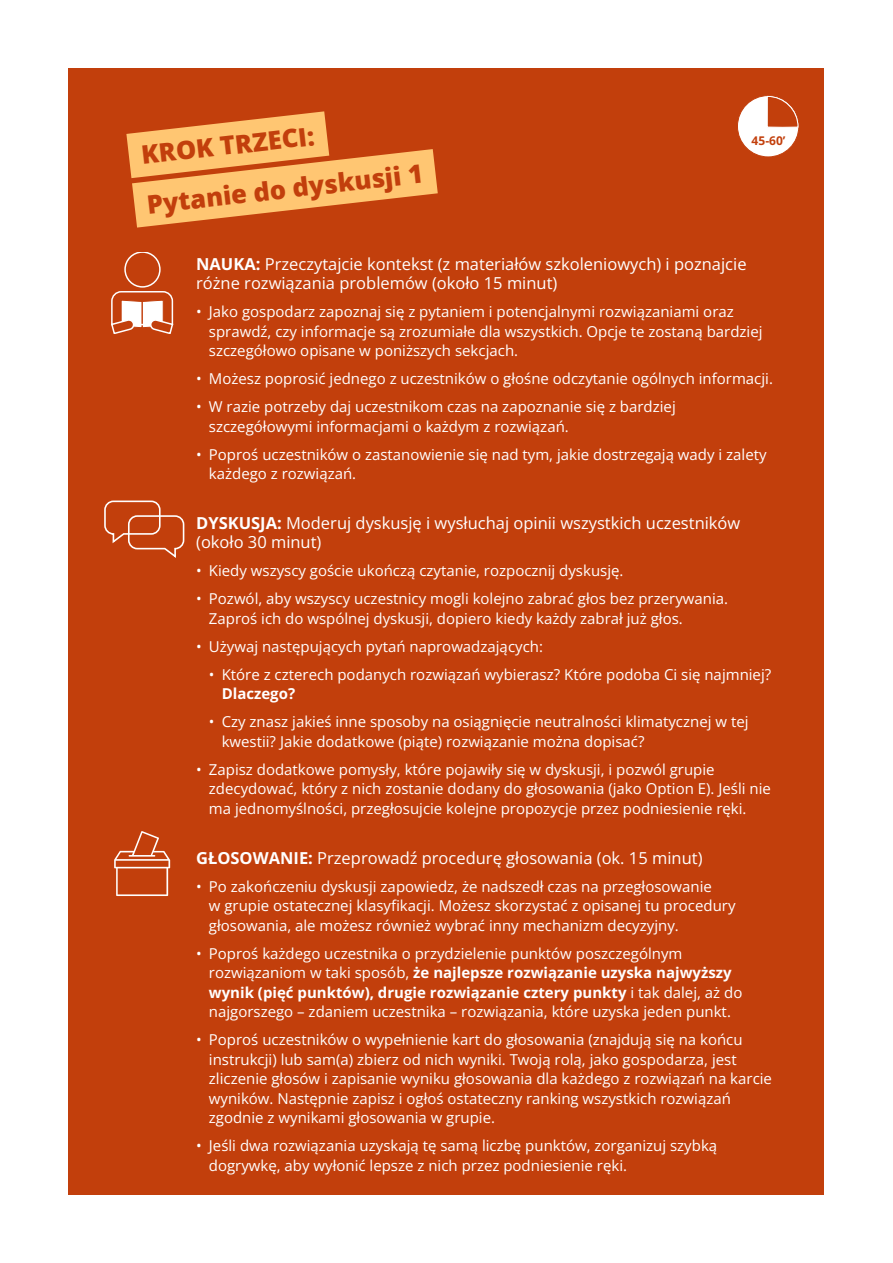
<style>
.page{position:relative;width:893px;height:1263px;background:#fff}
.page>*{position:absolute;margin:0;border:0;box-sizing:border-box;transform-origin:0 0}
.HH0{font:800 25.5px "Open Sans";color:#c23f0c}
.Hp2{font:16.5px/19.5px "Open Sans";color:#fff}
.t1{font:15px/19.5px "Open Sans";color:#fff}
.t2{font:700 12px "Open Sans";color:#c23f0c}
.s1{font-weight:700}
</style>
<div class="page">
<div style="left:68px;top:68px;width:756px;height:1127px;background:#c23f0c"></div>
<svg style="left:126px;top:111px;width:312px;height:117px"></svg>
<div style="left:124px;top:252px;width:37px;height:36px;border:1px solid #fff;border-radius:50%"></div>
<svg style="left:111px;top:291px;width:63px;height:42px"></svg>
<div style="left:104px;top:500px;width:57px;height:35px;border:2px solid #fff;border-radius:8px"></div>
<div style="left:128px;top:515px;width:56px;height:34px;border:2px solid #fff;border-radius:8px"></div>
<svg style="left:114px;top:831px;width:56px;height:65px"></svg>
<div style="left:737px;top:96px;width:62px;height:61px;background:#fff;border-radius:50%"></div>
<div style="left:737px;top:95px;width:62px;height:62px;border:1px solid #c23f0c;border-radius:50%"></div>
<svg style="left:766px;top:96px;width:33px;height:32px"></svg>
<p class="HH0" style="left:139px;top:137px;width:175px;rotate:-7deg">KROK TRZECI:</p>
<p class="HH0" style="left:145px;top:187px;width:279px;rotate:-7deg">Pytanie do dyskusji 1</p>
<p class="Hp2" style="left:196px;top:254px;width:552px"><span class="s1">NAUKA:</span> Przeczytajcie kontekst (z materiałów szkoleniowych) i poznajcie różne rozwiązania problemów (około 15 minut)</p>
<p class="t1" style="left:209px;top:302px;width:555px;text-indent:-13px">• Jako gospodarz zapoznaj się z pytaniem i potencjalnymi rozwiązaniami oraz sprawdź, czy informacje są zrozumiałe dla wszystkich. Opcje te zostaną bardziej szczegółowo opisane w poniższych sekcjach.</p>
<p class="t1" style="left:196px;top:369px;width:578px">• Możesz poprosić jednego z uczestników o głośne odczytanie ogólnych informacji.</p>
<p class="t1" style="left:209px;top:397px;width:468px;text-indent:-13px">• W razie potrzeby daj uczestnikom czas na zapoznanie się z bardziej szczegółowymi informacjami o każdym z rozwiązań.</p>
<p class="t1" style="left:209px;top:444px;width:559px;text-indent:-13px">• Poproś uczestników o zastanowienie się nad tym, jakie dostrzegają wady i zalety każdego z rozwiązań.</p>
<p class="Hp2" style="left:196px;top:513px;width:546px"><span class="s1">DYSKUSJA:</span> Moderuj dyskusję i wysłuchaj opinii wszystkich uczestników (około 30 minut)</p>
<p class="t1" style="left:196px;top:561px;width:429px">• Kiedy wszyscy goście ukończą czytanie, rozpocznij dyskusję.</p>
<p class="t1" style="left:209px;top:589px;width:521px;text-indent:-13px">• Pozwól, aby wszyscy uczestnicy mogli kolejno zabrać głos bez przerywania.<br>Zaproś ich do wspólnej dyskusji, dopiero kiedy każdy zabrał już głos.</p>
<p class="t1" style="left:196px;top:636px;width:348px">• Używaj następujących pytań naprowadzających:</p>
<p class="t1" style="left:222px;top:664px;width:551px;text-indent:-13px">• Które z czterech podanych rozwiązań wybierasz? Które podoba Ci się najmniej?<br><span class="s1">Dlaczego?</span></p>
<p class="t1" style="left:222px;top:712px;width:528px;text-indent:-13px">• Czy znasz jakieś inne sposoby na osiągnięcie neutralności klimatycznej w tej kwestii? Jakie dodatkowe (piąte) rozwiązanie można dopisać?</p>
<p class="t1" style="left:209px;top:759px;width:563px;text-indent:-13px">• Zapisz dodatkowe pomysły, które pojawiły się w dyskusji, i pozwól grupie zdecydować, który z nich zostanie dodany do głosowania (jako Option E). Jeśli nie ma jednomyślności, przegłosujcie kolejne propozycje przez podniesienie ręki.</p>
<p class="Hp2" style="left:196px;top:847px;width:508px"><span class="s1">GŁOSOWANIE:</span> Przeprowadź procedurę głosowania (ok. 15 minut)</p>
<p class="t1" style="left:209px;top:876px;width:528px;text-indent:-13px">• Po zakończeniu dyskusji zapowiedz, że nadszedł czas na przegłosowanie<br>w grupie ostatecznej klasyfikacji. Możesz skorzystać z opisanej tu procedury głosowania, ale możesz również wybrać inny mechanizm decyzyjny.</p>
<p class="t1" style="left:209px;top:943px;width:535px;text-indent:-13px">• Poproś każdego uczestnika o przydzielenie punktów poszczególnym rozwiązaniom w taki sposób, <span class="s1">że najlepsze rozwiązanie uzyska najwyższy wynik (pięć punktów), drugie rozwiązanie cztery punkty</span> i tak dalej, aż do najgorszego – zdaniem uczestnika – rozwiązania, które uzyska jeden punkt.</p>
<p class="t1" style="left:209px;top:1029px;width:565px;text-indent:-13px">• Poproś uczestników o wypełnienie kart do głosowania (znajdują się na końcu instrukcji) lub sam(a) zbierz od nich wyniki. Twoją rolą, jako gospodarza, jest zliczenie głosów i zapisanie wyniku głosowania dla każdego z rozwiązań na karcie wyników. Następnie zapisz i ogłoś ostateczny ranking wszystkich rozwiązań zgodnie z wynikami głosowania w grupie.</p>
<p class="t1" style="left:209px;top:1135px;width:510px;text-indent:-13px">• Jeśli dwa rozwiązania uzyskają tę samą liczbę punktów, zorganizuj szybką dogrywkę, aby wyłonić lepsze z nich przez podniesienie ręki.</p>
<p class="t2" style="left:752px;top:133px;width:35px">45-60’</p>
</div>
